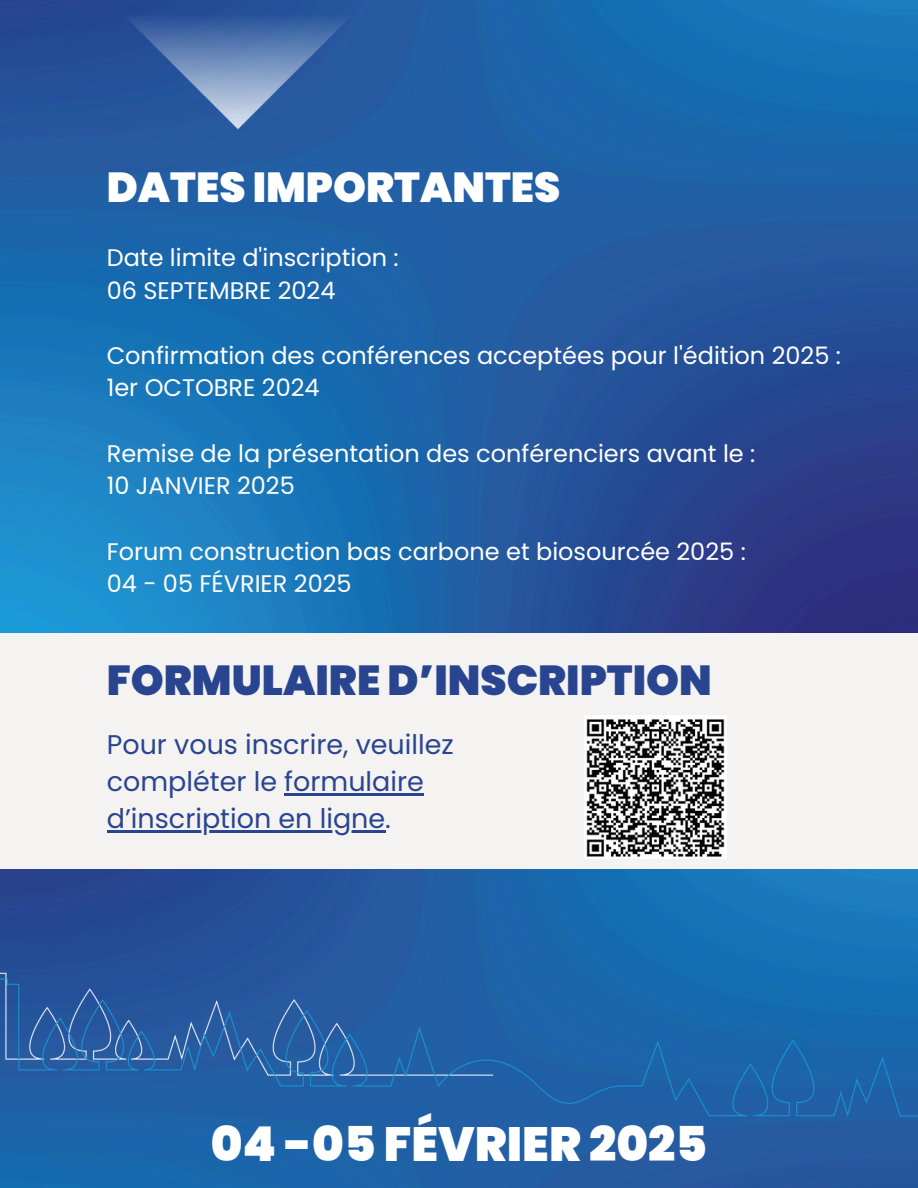
<style>
.page{position:relative;width:918px;height:1188px;background:#f4f3f1}
.page>*{position:absolute;margin:0;border:0;box-sizing:border-box;transform-origin:0 0}
.t1{font:900 48px "Poppins";color:#fff}
.t2{font:900 41.85px "Poppins";color:#2a4590}
.t3{font:900 41.85px "Poppins";color:#fff}
.t4{font:27px/37.2px "Poppins";color:#2a4590}
.t5{font:24px/32.7px "Poppins";color:#fff}
</style>
<div class="page">
<img style="left:0;top:0;width:918px;height:633px">
<img style="left:584px;top:716px;width:142px;height:143px">
<img style="left:0;top:1116px;width:918px;height:72px">
<hr style="left:284px;top:793px;width:140px;height:2px;background:#2a4590">
<hr style="left:107px;top:830px;width:278px;height:2px;background:#2a4590">
<img style="left:0;top:870px;width:918px;height:246px">
<img style="left:92px;top:0;width:286px;height:143px">
<p class="t3" style="left:107px;top:158px;width:455px">DATES IMPORTANTES</p>
<p class="t5" style="left:107px;top:241px;width:293px">Date limite d'inscription :</p>
<p class="t5" style="left:107px;top:274px;width:230px">06 SEPTEMBRE 2024</p>
<p class="t5" style="left:107px;top:339px;width:736px">Confirmation des conférences acceptées pour l'édition 2025 :<br>1er OCTOBRE 2024</p>
<p class="t5" style="left:107px;top:437px;width:650px">Remise de la présentation des conférenciers avant le :</p>
<p class="t5" style="left:107px;top:470px;width:190px">10 JANVIER 2025</p>
<p class="t5" style="left:107px;top:535px;width:641px">Forum construction bas carbone et biosourcée 2025 :</p>
<h2 class="t5" style="left:107px;top:567px;width:246px">04 - 05 FÉVRIER 2025</h2>
<p class="t2" style="left:107px;top:651px;width:607px">FORMULAIRE D’INSCRIPTION</p>
<h3 class="t4" style="left:107px;top:725px;width:349px">Pour vous inscrire, veuillez compléter le formulaire</h3>
<p class="t4" style="left:107px;top:800px;width:286px">d’inscription en ligne.</p>
<p class="t1" style="left:211px;top:1111px;width:498px">04 -05 FÉVRIER 2025</p>
</div>
